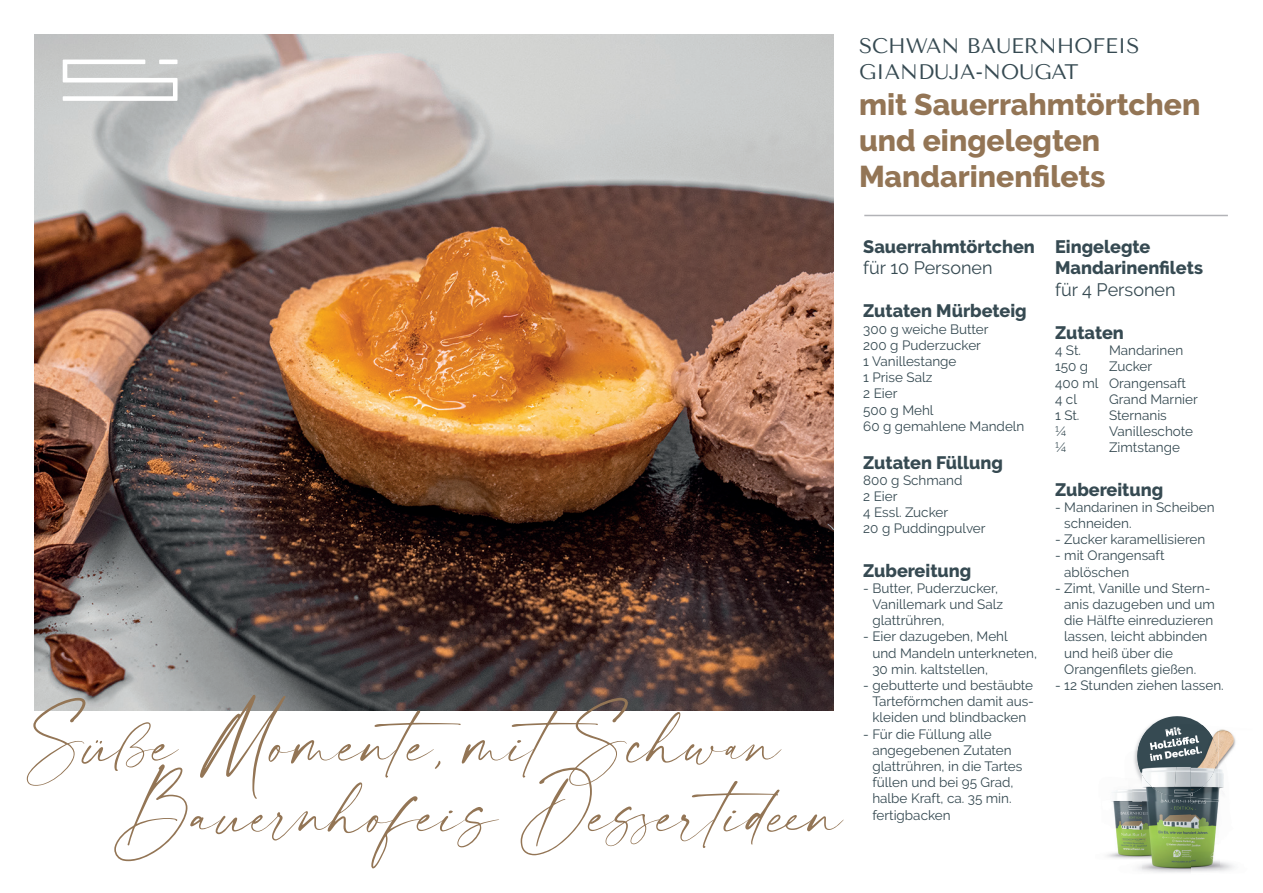
<style>
.page{position:relative;width:1263px;height:893px;background:#fff}
.page>*{position:absolute;margin:0;border:0;box-sizing:border-box;transform-origin:0 0}
.t1{font:58.65px/70.3px "modernline Personal Use";color:#937555}
.t2{font:800 30px/36px "Raleway";color:#937555}
.t3{font:21px/25.2px "Tenor Sans";color:#364a52}
.t4{font:800 18px/21.6px "Raleway";color:#364a52}
.t5{font:18px "Raleway";color:#364a52}
.t6{font:13.5px/16.2px "Raleway";color:#364a52}
</style>
<div class="page">
<img style="left:35px;top:35px;width:798px;height:675px">
<svg style="left:63px;top:60px;width:115px;height:41px"></svg>
<hr style="left:159px;top:60px;width:19px;height:4px;background:#fff">
<hr style="left:864px;top:215px;width:364px;height:1px;background:#b2b3b7">
<img style="left:1191px;top:801px;width:28px;height:51px">
<img style="left:1191px;top:852px;width:29px;height:20px">
<img style="left:1191px;top:799px;width:27px;height:2px">
<img style="left:1218px;top:730px;width:18px;height:71px">
<img style="left:1112px;top:789px;width:49px;height:12px">
<img style="left:1107px;top:801px;width:84px;height:72px">
<img style="left:1161px;top:799px;width:30px;height:2px">
<svg style="left:1134px;top:716px;width:86px;height:83px"></svg>
<h3 class="t3" style="left:859px;top:34px;width:282px">SCHWAN BAUERNHOFEIS<br>GIANDUJA-NOUGAT</h3>
<h2 class="t2" style="left:859px;top:86px;width:343px">mit Sauerrahmtörtchen und eingelegten<br>Mandarinenfilets</h2>
<h1 class="t1" style="left:113px;top:711px;width:732px;text-indent:-87px">Süße Momente, mitSchwan<br>Bauernhofeis Dessertideen</h1>
<h3 class="t4" style="left:863px;top:236px;width:173px">Sauerrahmtörtchen</h3>
<h3 class="t5" style="left:863px;top:257px;width:131px">für 10 Personen</h3>
<h3 class="t4" style="left:863px;top:300px;width:165px">Zutaten Mürbeteig</h3>
<p class="t6" style="left:863px;top:321px;width:163px">300 g weiche Butter<br>200 g Puderzucker<br>1 Vanillestange<br>1 Prise Salz<br>2 Eier<br>500 g Mehl<br>60 g gemahlene Mandeln</p>
<h3 class="t4" style="left:863px;top:452px;width:141px">Zutaten Füllung</h3>
<p class="t6" style="left:863px;top:472px;width:124px">800 g Schmand<br>2 Eier<br>4 Essl. Zucker<br>20 g Puddingpulver</p>
<h3 class="t4" style="left:863px;top:560px;width:110px">Zubereitung</h3>
<p class="t6" style="left:872px;top:580px;width:132px;text-indent:-9px">- Butter, Puderzucker,<br>Vanillemark und Salz glattrühren,</p>
<p class="t6" style="left:872px;top:628px;width:166px;text-indent:-9px">- Eier dazugeben, Mehl<br>und Mandeln unterkneten,<br>30 min. kaltstellen,</p>
<p class="t6" style="left:872px;top:677px;width:163px;text-align:justify;text-indent:-9px">- gebutterte und bestäubte Tarteförmchen damit aus&shy;kleiden und blindbacken</p>
<p class="t6" style="left:872px;top:726px;width:151px;text-indent:-9px">- Für die Füllung alle angegebenen Zutaten glattrühren, in die Tartes füllen und bei 95 Grad, halbe Kraft, ca. 35 min. fertigbacken</p>
<h3 class="t4" style="left:1055px;top:236px;width:149px">Eingelegte<br>Mandarinenfilets</h3>
<h3 class="t5" style="left:1055px;top:279px;width:122px">für 4 Personen</h3>
<h3 class="t4" style="left:1055px;top:322px;width:70px">Zutaten</h3>
<p class="t6" style="left:1055px;top:342px;width:28px">4 St.</p>
<p class="t6" style="left:1109px;top:342px;width:76px">Mandarinen</p>
<p class="t6" style="left:1055px;top:358px;width:35px">150 g</p>
<p class="t6" style="left:1055px;top:358px;width:133px;text-indent:54px">Zucker<br>400 ml Orangensaft<br>4 cl</p>
<p class="t6" style="left:1109px;top:391px;width:90px">Grand Marnier</p>
<p class="t6" style="left:1055px;top:407px;width:26px">1 St.</p>
<p class="t6" style="left:1109px;top:407px;width:59px">Sternanis</p>
<p class="t6" style="left:1055px;top:423px;width:13px">¼</p>
<p class="t6" style="left:1109px;top:423px;width:85px">Vanilleschote</p>
<p class="t6" style="left:1055px;top:439px;width:13px">¼</p>
<p class="t6" style="left:1109px;top:439px;width:72px">Zimtstange</p>
<h3 class="t4" style="left:1055px;top:479px;width:110px">Zubereitung</h3>
<p class="t6" style="left:1064px;top:499px;width:152px;text-indent:-9px">- Mandarinen in Scheiben schneiden.</p>
<p class="t6" style="left:1055px;top:531px;width:152px">- Zucker karamellisieren</p>
<p class="t6" style="left:1064px;top:547px;width:102px;text-indent:-9px">- mit Orangensaft ablöschen</p>
<p class="t6" style="left:1064px;top:580px;width:152px;text-indent:-9px">- Zimt, Vanille und Stern&shy;anis dazugeben und um die Hälfte einreduzieren lassen, leicht abbinden und heiß über die<br>Orangenfilets gießen.</p>
<p class="t6" style="left:1055px;top:677px;width:170px">- 12 Stunden ziehen lassen.</p>
</div>
